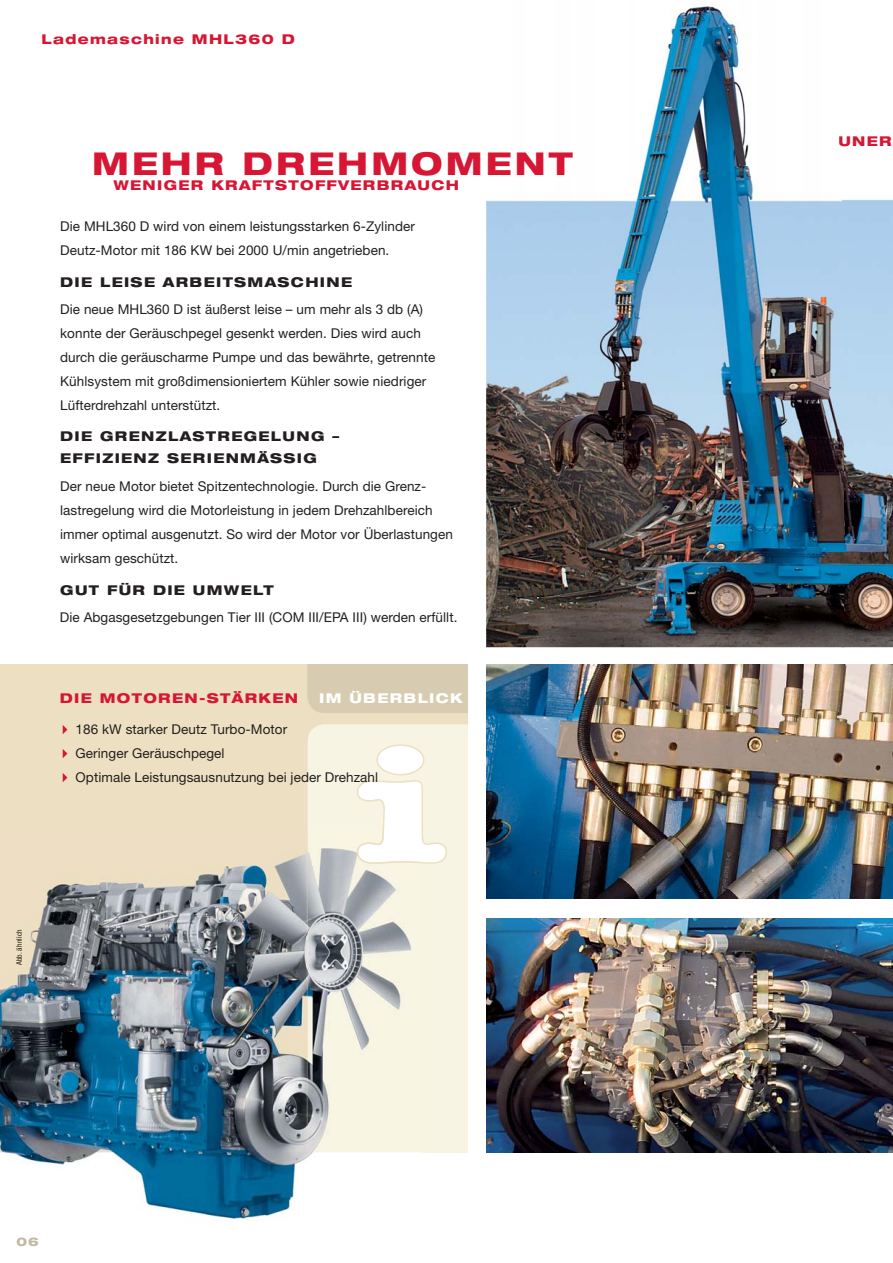
<style>
.page{position:relative;width:893px;height:1263px;background:#fff}
.page>*{position:absolute;margin:0;border:0;box-sizing:border-box;transform-origin:0 0}
.t1{font:800 expanded 31.5px "Helvetica Neue";letter-spacing:.1em;color:#d71634}
.t2{font:13.5px/24px "Helvetica Neue";letter-spacing:.005em;color:#231f20}
.t3{font:800 expanded 13.5px/22.5px "Helvetica Neue";letter-spacing:.1em;color:#231f20}
.t4{font:800 expanded 13.5px "Helvetica Neue";letter-spacing:.1em;color:#d71634}
.t5{font:800 expanded 13.5px "Helvetica Neue";letter-spacing:.1em;color:#fff}
.t6{font:800 expanded 12px "Helvetica Neue";color:#c2b9a2}
.t7{font:condensed 7.5px "Helvetica Neue";letter-spacing:.02em;color:#211b13}
</style>
<div class="page">
<div style="left:0;top:664px;width:468px;height:488px;background:#ede0c2"></div>
<div style="left:306px;top:724px;width:162px;height:428px;background:#f8f4e3"></div>
<div style="left:307px;top:664px;width:161px;height:49px;background:#d7ccb2"></div>
<svg style="left:357px;top:744px;width:90px;height:120px;background:#faf7ec"></svg>
<svg style="left:63px;top:725px;width:4px;height:9px"></svg>
<svg style="left:63px;top:749px;width:4px;height:9px"></svg>
<svg style="left:63px;top:773px;width:4px;height:9px"></svg>
<img style="left:0;top:1152px;width:421px;height:69px">
<img style="left:0;top:854px;width:306px;height:298px">
<img style="left:308px;top:831px;width:114px;height:321px">
<img style="left:357px;top:831px;width:65px;height:33px">
<img style="left:16px;top:930px;width:6px;height:35px">
<img style="left:486px;top:665px;width:407px;height:233px">
<img style="left:486px;top:4px;width:407px;height:643px">
<img style="left:486px;top:152px;width:87px;height:24px">
<img style="left:839px;top:134px;width:54px;height:12px">
<img style="left:486px;top:919px;width:407px;height:233px">
<p class="t4" style="left:41px;top:34px;width:255px">Lademaschine MHL360 D</p>
<h1 class="t1" style="left:92px;top:152px;width:482px">MEHR DREHMOMENT</h1>
<p class="t4" style="left:113px;top:180px;width:347px">WENIGER KRAFTSTOFFVERBRAUCH</p>
<p class="t2" style="left:60px;top:215px;width:356px">Die MHL360 D wird von einem leistungsstarken 6-Zylinder<br>Deutz-Motor mit 186 KW bei 2000 U/min angetrieben.</p>
<p class="t3" style="left:60px;top:272px;width:293px">DIE LEISE ARBEITSMASCHINE</p>
<p class="t2" style="left:60px;top:299px;width:377px">Die neue MHL360 D ist äußerst leise – um mehr als 3 db (A) konnte der Geräuschpegel gesenkt werden. Dies wird auch durch die geräuscharme Pumpe und das bewährte, getrennte Kühlsystem mit großdimensioniertem Kühler sowie niedriger Lüfterdrehzahl unterstützt.</p>
<p class="t3" style="left:60px;top:426px;width:280px">DIE GRENZLASTREGELUNG –<br>EFFIZIENZ SERIENMÄSSIG</p>
<p class="t2" style="left:60px;top:476px;width:394px">Der neue Motor bietet Spitzentechnologie. Durch die Grenz&shy;lastregelung wird die Motorleistung in jedem Drehzahlbereich immer optimal ausgenutzt. So wird der Motor vor Überlastungen wirksam geschützt.</p>
<p class="t3" style="left:60px;top:580px;width:215px">GUT FÜR DIE UMWELT</p>
<p class="t2" style="left:60px;top:606px;width:399px">Die Abgasgesetzgebungen Tier III (COM III/EPA III) werden erfüllt.</p>
<p class="t4" style="left:60px;top:694px;width:240px">DIE MOTOREN-STÄRKEN</p>
<p class="t5" style="left:319px;top:694px;width:145px">IM ÜBERBLICK</p>
<p class="t2" style="left:76px;top:719px;width:304px">186 kW starker Deutz Turbo-Motor<br>Geringer Geräuschpegel<br>Optimale Leistungsausnutzung bei jeder Drehzahl</p>
<p class="t7" style="left:16px;top:965px;width:37px;rotate:-90deg">Abb. ähnlich</p>
<p class="t6" style="left:16px;top:1237px;width:24px">06</p>
<p class="t4" style="left:838px;top:136px;width:55px">UNER</p>
</div>
